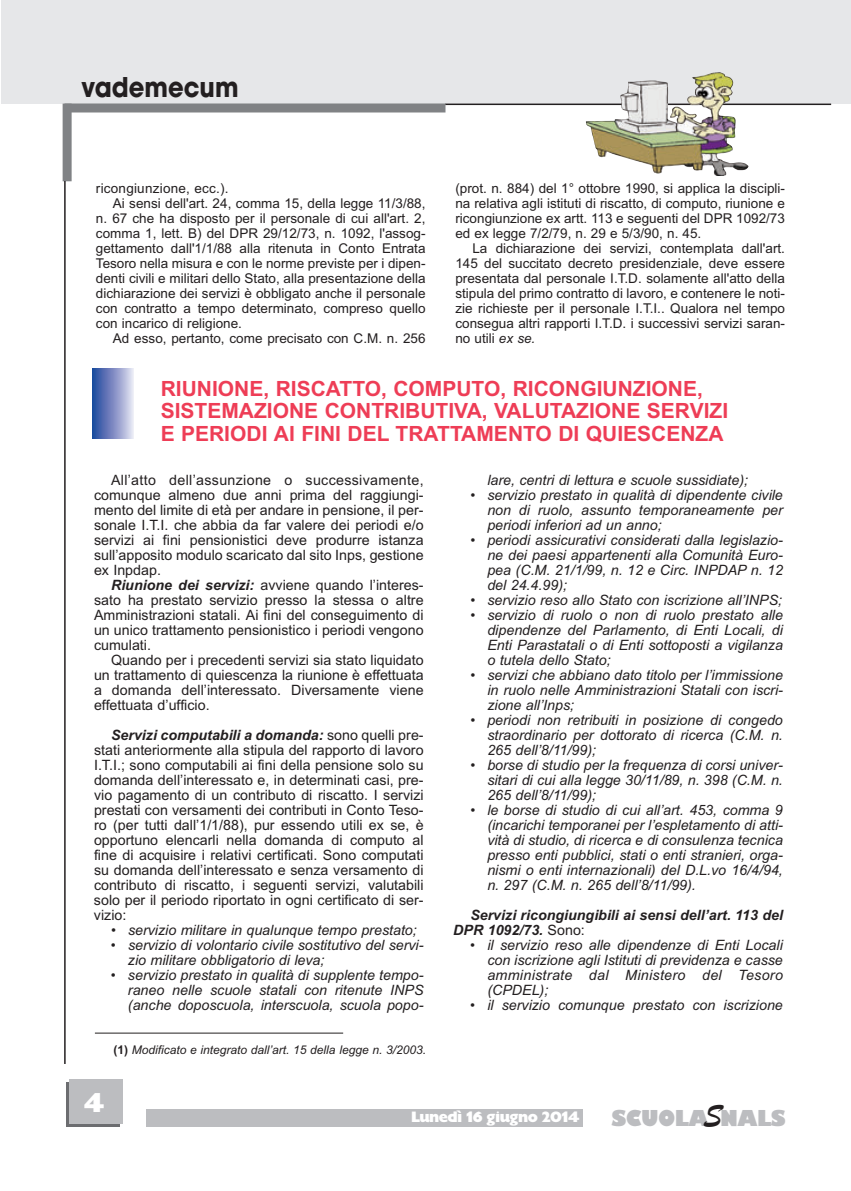
<style>
.page{position:relative;width:851px;height:1191px;background:#fff}
.page>*{position:absolute;margin:0;border:0;box-sizing:border-box;transform-origin:0 0}
.t1{font:34.35px "Brush Script";color:#231f20;scale:.86 1}
.t2{font:700 27px "Avant Garde";color:#231f20;scale:.9 1}
.t3{font:27px "Gill Sans Extra Bold Display";color:#fff}
.t4{font:800 21.45px "Gill Sans";letter-spacing:-.025em;color:#bcbdc0;scale:.94 1}
.t5{font:700 21px/22.5px "Arial";color:#ee3d56}
.t6{font:15px "Gill Sans Extra Bold Display";letter-spacing:-.04em;color:#fff}
.t7{font:italic 14.25px/15px "Arial";color:#231f20;text-align:justify}
.t8{font:14.25px/15px "Arial";color:#231f20;text-align:justify}
.t9{font:italic 700 14.25px/15px "Arial";color:#231f20}
.t10{font:13.5px/15px "Arial";color:#231f20;text-align:justify}
.t11{font:italic 12px "Arial";color:#231f20}
.s1{font-style:italic}
.s2{font-weight:700;font-style:italic}
.s3{font-weight:400;font-style:normal}
.s4{font-weight:700;font-style:normal}
</style>
<div class="page">
<div style="left:1px;top:1px;width:849px;height:103px;background:#e6e7e9"></div>
<hr style="left:445px;top:104px;width:386px;height:1px;background:#231f20">
<div style="left:146px;top:1109px;width:436px;height:17px;background:#bcbdc0"></div>
<div style="left:66px;top:1082px;width:53px;height:45px;background:#6c6d70"></div>
<div style="left:69px;top:1079px;width:53px;height:45px;background:#bcbdc0"></div>
<div style="left:64px;top:103px;width:381px;height:9px;background:#808285"></div>
<div style="left:63px;top:104px;width:9px;height:77px;background:#808285"></div>
<hr style="left:64px;top:181px;width:2px;height:883px;background:#231f20">
<div style="left:93px;top:369px;width:40px;height:69px;background:linear-gradient(to right,#20439b,#dcd9ed)"></div>
<hr style="left:95px;top:1032px;width:248px;height:1px;background:#231f20">
<img style="left:586px;top:72px;width:162px;height:104px">
<h2 class="t2" style="left:81px;top:77px;width:176px">vademecum</h2>
<p class="t10" style="left:96px;top:181px;width:134px">ricongiunzione, ecc.).</p>
<p class="t10" style="left:113px;top:196px;width:314px">Ai sensi dell'art. 24, comma 15, della legge 11/3/88,</p>
<p class="t10" style="left:96px;top:211px;width:331px">n. 67 che ha disposto per il personale di cui all'art. 2,</p>
<p class="t10" style="left:96px;top:226px;width:331px">comma 1, lett. B) del DPR 29/12/73, n. 1092, l'assog-</p>
<p class="t10" style="left:96px;top:241px;width:331px">gettamento dall'1/1/88 alla ritenuta in Conto Entrata</p>
<p class="t10" style="left:96px;top:256px;width:331px">Tesoro nella misura e con le norme previste per i dipen-</p>
<p class="t10" style="left:96px;top:271px;width:331px">denti civili e militari dello Stato, alla presentazione della</p>
<p class="t10" style="left:96px;top:286px;width:331px">dichiarazione dei servizi è obbligato anche il personale</p>
<p class="t10" style="left:96px;top:301px;width:331px">con contratto a tempo determinato, compreso quello</p>
<p class="t10" style="left:96px;top:316px;width:147px">con incarico di religione.</p>
<p class="t10" style="left:113px;top:331px;width:314px">Ad esso, pertanto, come precisato con C.M. n. 256</p>
<p class="t10" style="left:455px;top:181px;width:331px">(prot. n. 884) del 1° ottobre 1990, si applica la discipli&shy;na relativa agli istituti di riscatto, di computo, riunione e ricongiunzione ex artt. 113 e seguenti del DPR 1092/73 ed ex legge 7/2/79, n. 29 e 5/3/90, n. 45.</p>
<p class="t10" style="left:455px;top:241px;width:331px;text-indent:17px">La dichiarazione dei servizi, contemplata dall'art.<br>145 del succitato decreto presidenziale, deve essere presentata dal personale I.T.D. solamente all'atto della stipula del primo contratto di lavoro, e contenere le noti&shy;zie richieste per il personale I.T.I.. Qualora nel tempo consegua altri rapporti I.T.D. i successivi servizi saran&shy;no utili <span class="s1">ex se.</span></p>
<h3 class="t5" style="left:161px;top:377px;width:569px">RIUNIONE, RISCATTO, COMPUTO, RICONGIUNZIONE,<br>SISTEMAZIONE CONTRIBUTIVA, VALUTAZIONE SERVIZI<br>E PERIODI AI FINI DEL TRATTAMENTO DI QUIESCENZA</h3>
<p class="t8" style="left:94px;top:472px;width:331px;text-indent:17px">All’atto dell’assunzione o successivamente, comunque almeno due anni prima del raggiungi&shy;mento del limite di età per andare in pensione, il per&shy;sonale I.T.I. che abbia da far valere dei periodi e/o servizi ai fini pensionistici deve produrre istanza sull’apposito modulo scaricato dal sito Inps, gestione ex Inpdap.</p>
<p class="t8" style="left:94px;top:577px;width:331px;text-indent:17px"><span class="s2">Riunione dei servizi:</span> avviene quando l’interes&shy;sato ha prestato servizio presso la stessa o altre Amministrazioni statali. Ai fini del conseguimento di un unico trattamento pensionistico i periodi vengono cumulati.</p>
<p class="t8" style="left:94px;top:652px;width:331px;text-indent:17px">Quando per i precedenti servizi sia stato liquidato un trattamento di quiescenza la riunione è effettuata a domanda dell’interessato. Diversamente viene effettuata d’ufficio.</p>
<p class="t8" style="left:94px;top:727px;width:331px;text-indent:17px"><span class="s2">Servizi computabili a domanda:</span> sono quelli pre&shy;stati anteriormente alla stipula del rapporto di lavoro I.T.I.; sono computabili ai fini della pensione solo su domanda dell’interessato e, in determinati casi, pre&shy;vio pagamento di un contributo di riscatto. I servizi prestati con versamenti dei contributi in Conto Teso&shy;ro (per tutti dall’1/1/88), pur essendo utili ex se, è opportuno elencarli nella domanda di computo al fine di acquisire i relativi certificati. Sono computati su domanda dell’interessato e senza versamento di contributo di riscatto, i seguenti servizi, valutabili solo per il periodo riportato in ogni certificato di ser&shy;vizio:</p>
<p class="t7" style="left:111px;top:922px;width:307px">• servizio militare in qualunque tempo prestato;</p>
<p class="t7" style="left:128px;top:937px;width:296px;text-indent:-17px">• servizio di volontario civile sostitutivo del servi&shy;zio militare obbligatorio di leva;</p>
<p class="t7" style="left:128px;top:967px;width:297px;text-indent:-17px">• servizio prestato in qualità di supplente tempo&shy;raneo nelle scuole statali con ritenute INPS (anche doposcuola, interscuola, scuola popo-</p>
<p class="t7" style="left:487px;top:472px;width:262px">lare, centri di lettura e scuole sussidiate);</p>
<p class="t7" style="left:487px;top:487px;width:297px;text-indent:-17px">• servizio prestato in qualità di dipendente civile non di ruolo, assunto temporaneamente per periodi inferiori ad un anno;</p>
<p class="t7" style="left:487px;top:532px;width:297px;text-indent:-17px">• periodi assicurativi considerati dalla legislazio&shy;ne dei paesi appartenenti alla Comunità Euro&shy;pea (C.M. 21/1/99, n. 12 e Circ. INPDAP n. 12 del 24.4.99);</p>
<p class="t7" style="left:470px;top:592px;width:313px">• servizio reso allo Stato con iscrizione all’INPS;</p>
<p class="t7" style="left:487px;top:607px;width:297px;text-indent:-17px">• servizio di ruolo o non di ruolo prestato alle dipendenze del Parlamento, di Enti Locali, di Enti Parastatali o di Enti sottoposti a vigilanza o tutela dello Stato;</p>
<p class="t7" style="left:487px;top:667px;width:297px;text-indent:-17px">• servizi che abbiano dato titolo per l’immissione in ruolo nelle Amministrazioni Statali con iscri&shy;zione all’Inps;</p>
<p class="t7" style="left:487px;top:712px;width:297px;text-indent:-17px">• periodi non retribuiti in posizione di congedo straordinario per dottorato di ricerca (C.M. n.<br>265 dell’8/11/99);</p>
<p class="t7" style="left:487px;top:757px;width:297px;text-indent:-17px">• borse di studio per la frequenza di corsi univer&shy;sitari di cui alla legge 30/11/89, n. 398 (C.M. n.<br>265 dell’8/11/99);</p>
<p class="t7" style="left:487px;top:802px;width:297px;text-indent:-17px">• le borse di studio di cui all’art. 453, comma 9 (incarichi temporanei per l’espletamento di atti&shy;vità di studio, di ricerca e di consulenza tecnica presso enti pubblici, stati o enti stranieri, orga&shy;nismi o enti internazionali) del D.L.vo 16/4/94, n. 297 (C.M. n. 265 dell’8/11/99).</p>
<p class="t9" style="left:453px;top:907px;width:331px;text-indent:17px">Servizi ricongiungibili ai sensi dell’art. 113 del<br>DPR 1092/73. <span class="s3">Sono:</span></p>
<p class="t7" style="left:487px;top:937px;width:297px;text-indent:-17px">• il servizio reso alle dipendenze di Enti Locali con iscrizione agli Istituti di previdenza e casse amministrate dal Ministero del Tesoro (CPDEL);</p>
<p class="t7" style="left:470px;top:997px;width:314px">• il servizio comunque prestato con iscrizione</p>
<p class="t11" style="left:113px;top:1042px;width:314px"><span class="s4">(1)</span> Modificato e integrato dall’art. 15 della legge n. 3/2003.</p>
<h2 class="t3" style="left:84px;top:1093px;width:22px">4</h2>
<h1 class="t1" style="left:703px;top:1093px;width:24px">S</h1>
<p class="t6" style="left:411px;top:1111px;width:170px">Lunedì 16 giugno 2014</p>
<h3 class="t4" style="left:611px;top:1105px;width:186px">SCUOLA NALS</h3>
</div>
